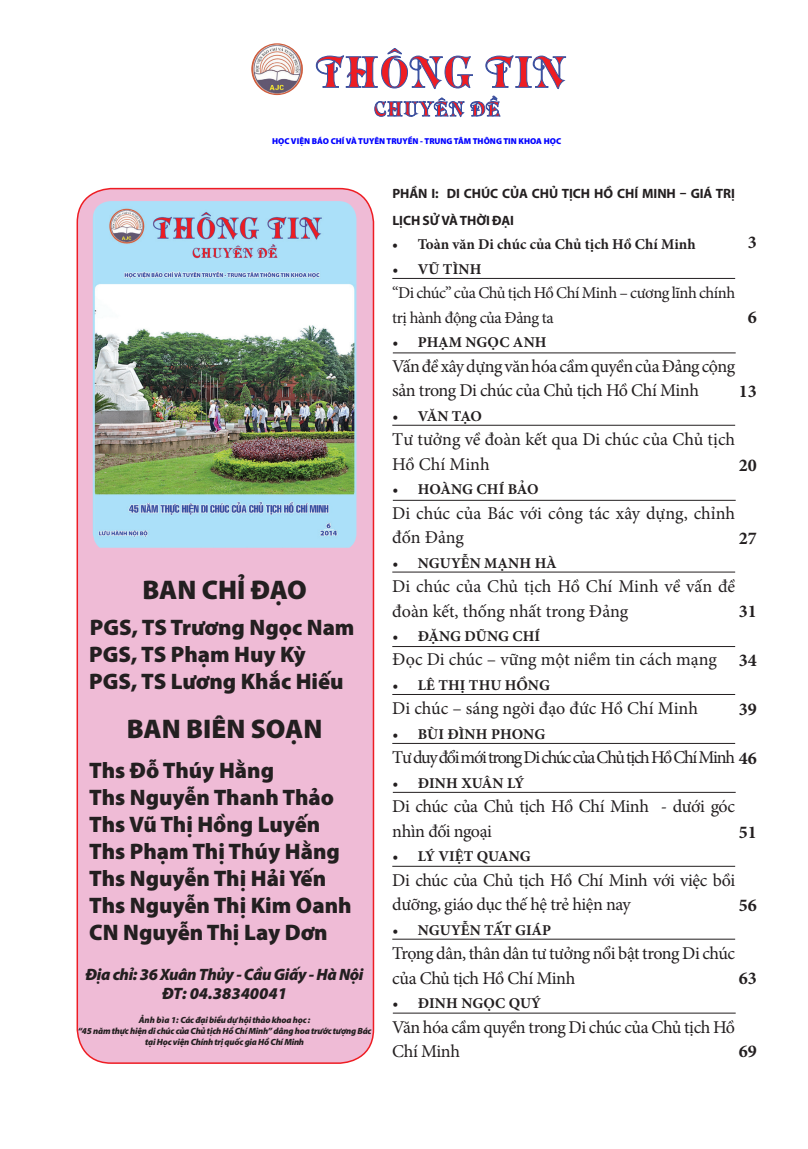
<style>
.page{position:relative;width:808px;height:1149px;background:#fff}
.page>*{position:absolute;margin:0;border:0;box-sizing:border-box;transform-origin:0 0}
.t1{font:900 27px "Myriad Pro";color:#231f20}
.t2{font:900 22.5px "Myriad Pro";color:#231f20}
.Ten_bai{font:18px/24.5px "Minion Pro";letter-spacing:-.02em;color:#231f20}
.Ten_bai-2{font:18px/24.5px "Minion Pro";color:#231f20}
.Ten_bai-3{font:18px "Minion Pro";letter-spacing:-.07em;color:#231f20}
.t3{font:700 18px "Minion Pro";color:#231f20}
.t4{font:16.5px/24.5px "Minion Pro";letter-spacing:-.03em;color:#231f20}
.t5{font:italic 900 16.5px "Myriad Pro";letter-spacing:-.025em;color:#231f20}
.t6{font:italic 900 16.5px "Myriad Pro";color:#231f20}
.Tac_gia{font:700 15px "Minion Pro";letter-spacing:.005em;color:#231f20}
.t7{font:700 13.5px/27px "Myriad Pro";letter-spacing:-.005em;color:#231f20}
.t8{font:italic 900 9px/10.8px "Myriad Pro";letter-spacing:-.025em;color:#231f20;text-align:center}
.t9{font:900 8.55px "Myriad Pro";color:#00f}
.s1{font-weight:700}
</style>
<div class="page">
<div style="left:77px;top:188px;width:296px;height:874px;background:#efbbd6;border-radius:34px"></div>
<div style="left:77px;top:188px;width:297px;height:875px;border:2px solid #ee1d23;border-radius:34px"></div>
<hr style="left:392px;top:278px;width:343px;height:1px;background:#231f20">
<hr style="left:393px;top:352px;width:343px;height:1px;background:#231f20">
<hr style="left:392px;top:425px;width:343px;height:1px;background:#231f20">
<hr style="left:392px;top:571px;width:343px;height:1px;background:#231f20">
<hr style="left:393px;top:500px;width:343px;height:1px;background:#231f20">
<hr style="left:392px;top:646px;width:343px;height:1px;background:#231f20">
<hr style="left:392px;top:694px;width:343px;height:1px;background:#231f20">
<hr style="left:392px;top:742px;width:343px;height:1px;background:#231f20">
<hr style="left:393px;top:791px;width:343px;height:1px;background:#231f20">
<hr style="left:392px;top:865px;width:343px;height:1px;background:#231f20">
<hr style="left:392px;top:938px;width:343px;height:1px;background:#231f20">
<hr style="left:393px;top:1012px;width:343px;height:1px;background:#231f20">
<svg style="left:374px;top:97px;width:90px;height:20px"></svg>
<svg style="left:470px;top:96px;width:30px;height:20px"></svg>
<svg style="left:316px;top:48px;width:157px;height:41px"></svg>
<svg style="left:485px;top:55px;width:81px;height:34px"></svg>
<img style="left:251px;top:43px;width:52px;height:52px;border-radius:25px">
<img style="left:93px;top:201px;width:263px;height:346px">
<p class="t9" style="left:272px;top:135px;width:291px">HỌC VIỆN BÁO CHÍ VÀ TUYÊN TRUYỀN - TRUNG TÂM THÔNG TIN KHOA HỌC</p>
<p class="t1" style="left:142px;top:571px;width:166px">BAN CHỈ ĐẠO</p>
<p class="t2" style="left:90px;top:611px;width:266px">PGS, TS Trương Ngọc Nam</p>
<p class="t2" style="left:89px;top:638px;width:218px">PGS, TS Phạm Huy Kỳ</p>
<p class="t2" style="left:89px;top:665px;width:256px">PGS, TS Lương Khắc Hiếu</p>
<p class="t1" style="left:127px;top:710px;width:197px">BAN BIÊN SOẠN</p>
<p class="t2" style="left:89px;top:755px;width:186px">Ths Đỗ Thúy Hằng</p>
<p class="t2" style="left:89px;top:782px;width:246px">Ths Nguyễn Thanh Thảo</p>
<p class="t2" style="left:89px;top:809px;width:233px">Ths Vũ Thị Hồng Luyến</p>
<p class="t2" style="left:89px;top:836px;width:252px">Ths Phạm Thị Thúy Hằng</p>
<p class="t2" style="left:89px;top:863px;width:238px">Ths Nguyễn Thị Hải Yến</p>
<p class="t2" style="left:89px;top:890px;width:264px">Ths Nguyễn Thị Kim Oanh</p>
<p class="t2" style="left:89px;top:917px;width:240px">CN Nguyễn Thị Lay Dơn</p>
<p class="t5" style="left:86px;top:962px;width:279px">Địa chỉ: 36 Xuân Thủy - Cầu Giấy - Hà Nội</p>
<p class="t6" style="left:162px;top:982px;width:126px">ĐT: 04.38340041</p>
<p class="t8" style="left:139px;top:1013px;width:173px">Ảnh bìa 1: Các đại biểu dự hội thảo khoa học :</p>
<p class="t8" style="left:78px;top:1024px;width:295px">“45 năm thực hiện di chúc của Chủ tịch Hồ Chí Minh” dâng hoa trước tượng Bác tại Học viện Chính trị quốc gia Hồ Chí Minh</p>
<p class="t7" style="left:392px;top:179px;width:344px">PHẦN I: DI CHÚC CỦA CHỦ TỊCH HỒ CHÍ MINH – GIÁ TRỊ<br>LỊCH SỬ VÀ THỜI ĐẠI</p>
<p class="Tac_gia" style="left:392px;top:234px;width:305px">• Toàn văn Di chúc của Chủ tịch Hồ Chí Minh</p>
<p class="Tac_gia" style="left:392px;top:258px;width:91px">• VŨ TÌNH</p>
<p class="t4" style="left:392px;top:281px;width:344px">“Di chúc” của Chủ tịch Hồ Chí Minh – cương lĩnh chính trị hành động của Đảng ta</p>
<p class="Tac_gia" style="left:392px;top:332px;width:156px">• PHẠM NGỌC ANH</p>
<p class="Ten_bai" style="left:392px;top:354px;width:344px">Vấn đề xây dựng văn hóa cầm quyền của Đảng cộng sản trong Di chúc của Chủ tịch Hồ Chí Minh</p>
<p class="Tac_gia" style="left:392px;top:405px;width:91px">• VĂN TẠO</p>
<p class="Ten_bai-2" style="left:392px;top:427px;width:344px">Tư tưởng về đoàn kết qua Di chúc của Chủ tịch<br>Hồ Chí Minh</p>
<p class="Tac_gia" style="left:392px;top:478px;width:148px">• HOÀNG CHÍ BẢO</p>
<p class="Ten_bai-2" style="left:392px;top:500px;width:344px">Di chúc của Bác với công tác xây dựng, chỉnh đốn Đảng</p>
<p class="Tac_gia" style="left:392px;top:552px;width:166px">• NGUYỄN MẠNH HÀ</p>
<p class="Ten_bai-2" style="left:392px;top:574px;width:344px">Di chúc của Chủ tịch Hồ Chí Minh về vấn đề đoàn kết, thống nhất trong Đảng</p>
<p class="Tac_gia" style="left:392px;top:625px;width:149px">• ĐẶNG DŨNG CHÍ</p>
<p class="Ten_bai-2" style="left:392px;top:647px;width:326px">Đọc Di chúc – vững một niềm tin cách mạng</p>
<p class="Tac_gia" style="left:392px;top:674px;width:159px">• LÊ THỊ THU HỒNG</p>
<p class="Ten_bai-2" style="left:392px;top:696px;width:307px">Di chúc – sáng ngời đạo đức Hồ Chí Minh</p>
<p class="Tac_gia" style="left:392px;top:723px;width:154px">• BÙI ĐÌNH PHONG</p>
<p class="Ten_bai-3" style="left:392px;top:745px;width:366px">Tư duy đổi mới trong Di chúc của Chủ tịch Hồ Chí Minh <span class="s1">46</span></p>
<p class="Tac_gia" style="left:392px;top:772px;width:133px">• ĐINH XUÂN LÝ</p>
<p class="Ten_bai" style="left:392px;top:794px;width:344px">Di chúc của Chủ tịch Hồ Chí Minh - dưới góc nhìn đối ngoại</p>
<p class="Tac_gia" style="left:392px;top:845px;width:140px">• LÝ VIỆT QUANG</p>
<p class="Ten_bai" style="left:392px;top:867px;width:344px">Di chúc của Chủ tịch Hồ Chí Minh với việc bồi dưỡng, giáo dục thế hệ trẻ hiện nay</p>
<p class="Tac_gia" style="left:392px;top:919px;width:160px">• NGUYỄN TẤT GIÁP</p>
<p class="Ten_bai" style="left:392px;top:940px;width:344px">Trọng dân, thân dân tư tưởng nổi bật trong Di chúc của Chủ tịch Hồ Chí Minh</p>
<p class="Tac_gia" style="left:392px;top:992px;width:150px">• ĐINH NGỌC QUÝ</p>
<p class="Ten_bai" style="left:392px;top:1014px;width:344px">Văn hóa cầm quyền trong Di chúc của Chủ tịch Hồ<br>Chí Minh</p>
<p class="t3" style="left:748px;top:230px;width:10px">3</p>
<p class="t3" style="left:748px;top:304px;width:10px">6</p>
<p class="t3" style="left:739px;top:379px;width:19px">13</p>
<p class="t3" style="left:739px;top:452px;width:19px">20</p>
<p class="t3" style="left:739px;top:525px;width:19px">27</p>
<p class="t3" style="left:739px;top:598px;width:19px">31</p>
<p class="t3" style="left:739px;top:647px;width:19px">34</p>
<p class="t3" style="left:739px;top:696px;width:19px">39</p>
<p class="t3" style="left:739px;top:819px;width:19px">51</p>
<p class="t3" style="left:739px;top:892px;width:19px">56</p>
<p class="t3" style="left:739px;top:965px;width:19px">63</p>
<p class="t3" style="left:739px;top:1038px;width:19px">69</p>
</div>
